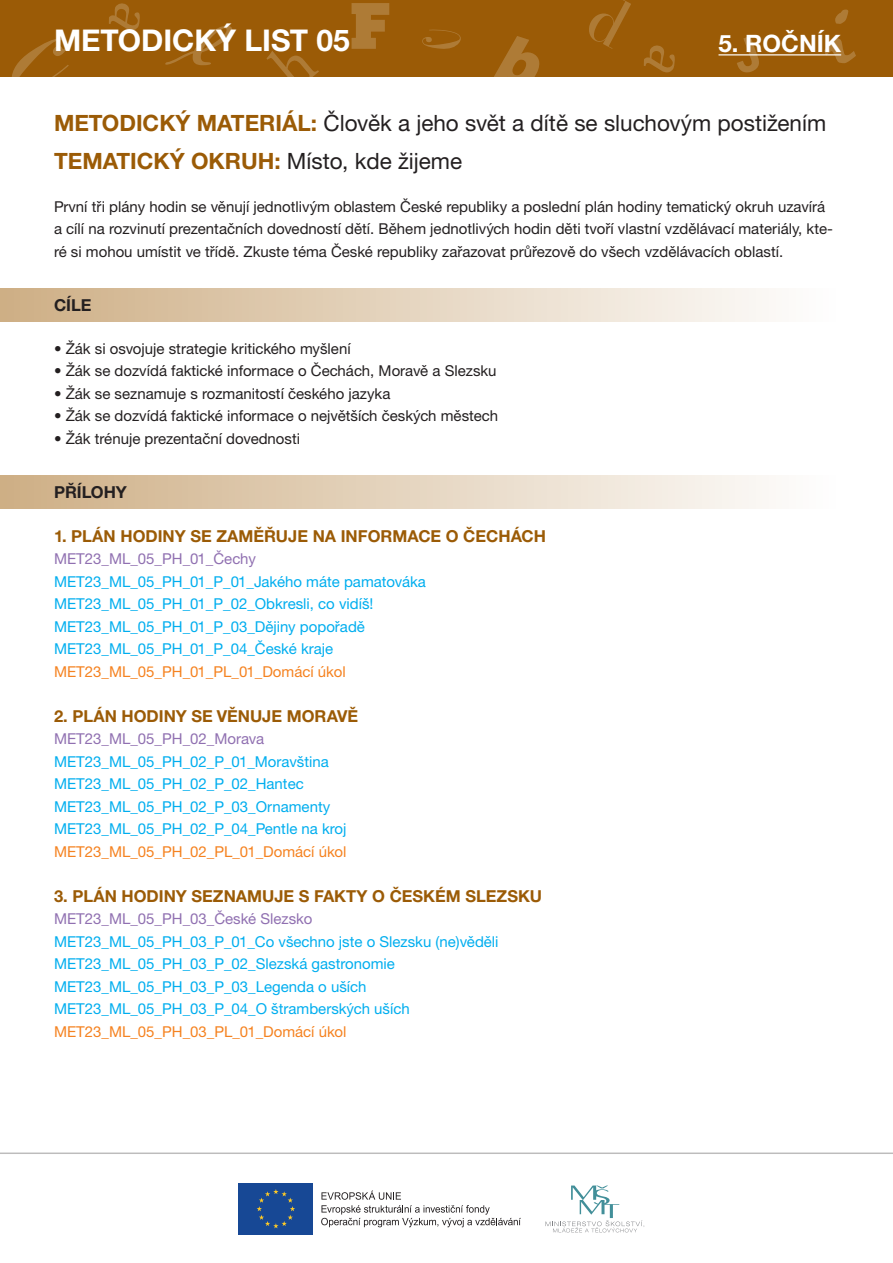
<style>
.page{position:relative;width:893px;height:1263px;background:#fff}
.page>*{position:absolute;margin:0;border:0;box-sizing:border-box;transform-origin:0 0}
.t1{font:700 30px "Helvetica Neue CE";color:#fff}
.t2{font:700 24px "Helvetica Neue CE";color:#fff}
.t3{font:22.5px "Helvetica Neue CE";color:#231f20}
.t4{font:700 22.5px "Helvetica Neue CE";color:#9b5b06}
.t5{font:700 16.5px "Helvetica Neue CE";color:#9b5b06}
.t6{font:700 16.5px "Helvetica Neue CE";color:#231f20}
.t7{font:15px/22.5px "Helvetica Neue CE";color:#231f20}
.t8{font:15px "Helvetica Neue CE";color:#00aeef}
.t9{font:15px "Helvetica Neue CE";color:#f58220}
.t10{font:15px "Helvetica Neue CE";color:#9070b1}
.s1{font-weight:700;color:#9b5b06}
.s2{font-weight:400;color:#231f20}
</style>
<div class="page">
<div style="left:0;top:0;width:893px;height:77px;background:#9b5b06"></div>
<svg style="left:824px;top:10px;width:32px;height:53px"></svg>
<svg style="left:737px;top:36px;width:24px;height:37px"></svg>
<svg style="left:109px;top:3px;width:31px;height:28px"></svg>
<svg style="left:494px;top:36px;width:46px;height:41px"></svg>
<svg style="left:12px;top:38px;width:57px;height:39px"></svg>
<svg style="left:589px;top:0;width:42px;height:49px"></svg>
<svg style="left:165px;top:26px;width:67px;height:39px"></svg>
<svg style="left:352px;top:3px;width:37px;height:46px"></svg>
<svg style="left:266px;top:51px;width:53px;height:26px"></svg>
<svg style="left:644px;top:45px;width:31px;height:28px"></svg>
<svg style="left:422px;top:29px;width:39px;height:20px"></svg>
<hr style="left:718px;top:54px;width:123px;height:1px;background:#fff">
<hr style="left:0;top:1152px;width:893px;height:2px;background:#231f20">
<svg style="left:321px;top:1190px;width:200px;height:37px"></svg>
<div style="left:237px;top:1181px;width:78px;height:56px;background:linear-gradient(to right,#fff,#fff)"></div>
<div style="left:239px;top:1183px;width:74px;height:51px;background:#174895"></div>
<svg style="left:257px;top:1189px;width:38px;height:39px"></svg>
<svg style="left:545px;top:1185px;width:100px;height:47px"></svg>
<div style="left:0;top:288px;width:839px;height:34px;background:linear-gradient(to right,#ceaf85,#fefefe)"></div>
<div style="left:0;top:475px;width:839px;height:34px;background:linear-gradient(to right,#ceaf85,#fefefe)"></div>
<h1 class="t1" style="left:54px;top:22px;width:297px">METODICKÝ LIST 05</h1>
<h2 class="t2" style="left:718px;top:29px;width:124px">5. ROČNÍK</h2>
<p class="t3" style="left:54px;top:109px;width:774px"><span class="s1">METODICKÝ MATERIÁL:</span> Člověk a jeho svět a dítě se sluchovým postižením</p>
<p class="t4" style="left:54px;top:147px;width:410px">TEMATICKÝ OKRUH: <span class="s2">Místo, kde žijeme</span></p>
<p class="t7" style="left:54px;top:195px;width:780px">První tři plány hodin se věnují jednotlivým oblastem České republiky a poslední plán hodiny tematický okruh uzavírá a cílí na rozvinutí prezentačních dovedností dětí. Během jednotlivých hodin děti tvoří vlastní vzdělávací materiály, kte&shy;ré si mohou umístit ve třídě. Zkuste téma České republiky zařazovat průřezově do všech vzdělávacích oblastí.</p>
<p class="t6" style="left:54px;top:295px;width:39px">CÍLE</p>
<p class="t7" style="left:54px;top:337px;width:298px">• Žák si osvojuje strategie kritického myšlení</p>
<p class="t7" style="left:54px;top:360px;width:444px">• Žák se dozvídá faktické informace o Čechách, Moravě a Slezsku</p>
<p class="t7" style="left:54px;top:382px;width:338px">• Žák se seznamuje s rozmanitostí českého jazyka</p>
<p class="t7" style="left:54px;top:405px;width:446px">• Žák se dozvídá faktické informace o největších českých městech</p>
<p class="t7" style="left:54px;top:427px;width:248px">• Žák trénuje prezentační dovednosti</p>
<p class="t6" style="left:54px;top:482px;width:74px">PŘÍLOHY</p>
<p class="t5" style="left:54px;top:526px;width:494px">1. PLÁN HODINY SE ZAMĚŘUJE NA INFORMACE O ČECHÁCH</p>
<p class="t10" style="left:54px;top:550px;width:203px">MET23_ML_05_PH_01_Čechy</p>
<p class="t8" style="left:54px;top:572px;width:374px">MET23_ML_05_PH_01_P_01_Jakého máte pamatováka</p>
<p class="t8" style="left:54px;top:595px;width:321px">MET23_ML_05_PH_01_P_02_Obkresli, co vidíš!</p>
<p class="t8" style="left:54px;top:617px;width:312px">MET23_ML_05_PH_01_P_03_Dějiny popořadě</p>
<p class="t8" style="left:54px;top:640px;width:281px">MET23_ML_05_PH_01_P_04_České kraje</p>
<p class="t9" style="left:54px;top:662px;width:293px">MET23_ML_05_PH_01_PL_01_Domácí úkol</p>
<p class="t5" style="left:54px;top:706px;width:306px">2. PLÁN HODINY SE VĚNUJE MORAVĚ</p>
<p class="t10" style="left:54px;top:730px;width:212px">MET23_ML_05_PH_02_Morava</p>
<p class="t8" style="left:54px;top:752px;width:276px">MET23_ML_05_PH_02_P_01_Moravština</p>
<p class="t8" style="left:54px;top:775px;width:251px">MET23_ML_05_PH_02_P_02_Hantec</p>
<p class="t8" style="left:54px;top:797px;width:278px">MET23_ML_05_PH_02_P_03_Ornamenty</p>
<p class="t8" style="left:54px;top:820px;width:294px">MET23_ML_05_PH_02_P_04_Pentle na kroj</p>
<p class="t9" style="left:54px;top:842px;width:294px">MET23_ML_05_PH_02_PL_01_Domácí úkol</p>
<p class="t5" style="left:54px;top:886px;width:490px">3. PLÁN HODINY SEZNAMUJE S FAKTY O ČESKÉM SLEZSKU</p>
<p class="t10" style="left:54px;top:910px;width:260px">MET23_ML_05_PH_03_České Slezsko</p>
<p class="t8" style="left:54px;top:932px;width:446px">MET23_ML_05_PH_03_P_01_Co všechno jste o Slezsku (ne)věděli</p>
<p class="t8" style="left:54px;top:955px;width:342px">MET23_ML_05_PH_03_P_02_Slezská gastronomie</p>
<p class="t8" style="left:54px;top:977px;width:314px">MET23_ML_05_PH_03_P_03_Legenda o uších</p>
<p class="t8" style="left:54px;top:1000px;width:357px">MET23_ML_05_PH_03_P_04_O štramberských uších</p>
<p class="t9" style="left:54px;top:1022px;width:294px">MET23_ML_05_PH_03_PL_01_Domácí úkol</p>
</div>
